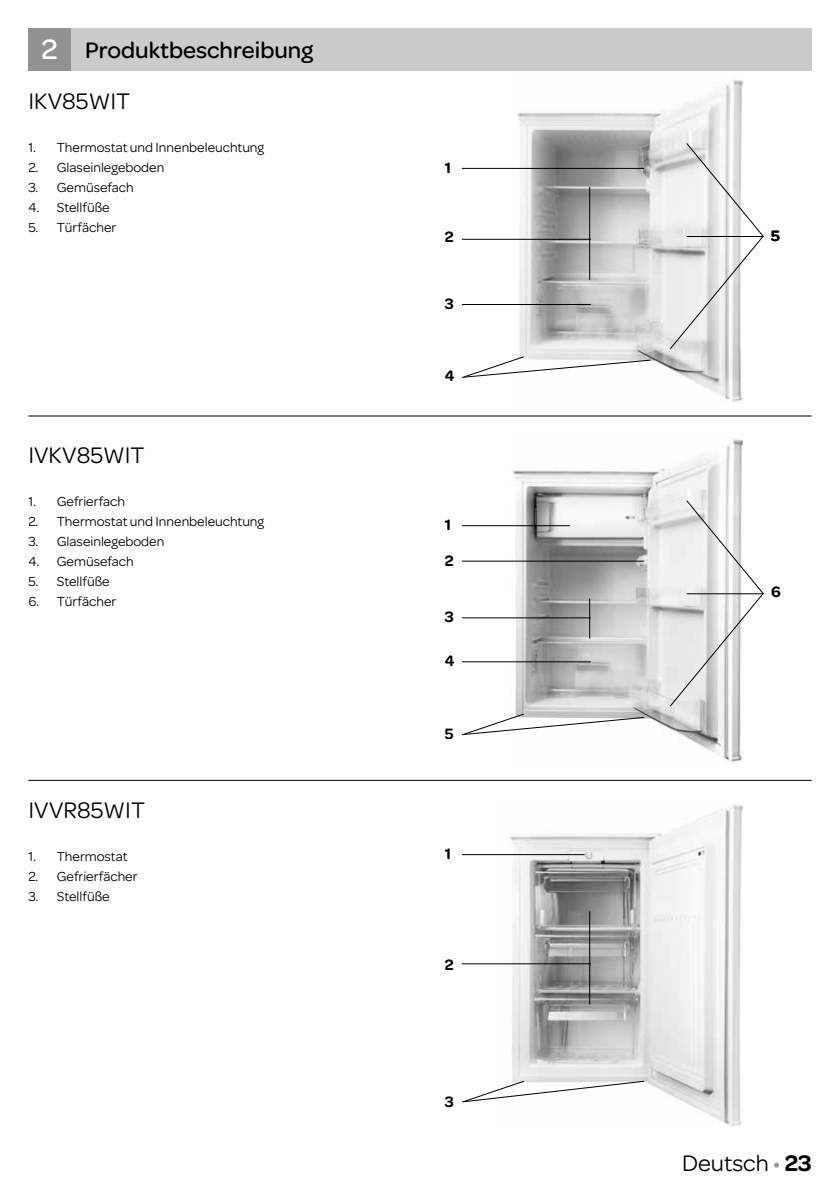
<style>
.page{position:relative;width:840px;height:1191px;background:#fff}
.page>*{position:absolute;margin:0;border:0;box-sizing:border-box;transform-origin:0 0}
.t1{font:24px "Omnes";color:#000}
.t2{font:500 24px "Omnes";color:#000}
.t3{font:600 16px "Omnes";color:#000}
.t4{font:14px "Omnes";color:#000}
.s1{font-size:30px;color:#fff}
.s2{color:#929292}
.s3{font-weight:600}
</style>
<div class="page">
<div style="left:57px;top:28px;width:754px;height:43px;background:#cbcbcb"></div>
<div style="left:28px;top:28px;width:43px;height:43px;background:#929292"></div>
<hr style="left:28px;top:415px;width:783px;height:1px;background:#000">
<hr style="left:28px;top:780px;width:783px;height:1px;background:#000">
<img style="left:515px;top:79px;width:228px;height:323px">
<hr style="left:461px;top:239px;width:129px;height:1px;background:#000">
<hr style="left:589px;top:187px;width:1px;height:93px;background:#000">
<hr style="left:461px;top:304px;width:129px;height:1px;background:#000">
<svg style="left:461px;top:355px;width:190px;height:24px"></svg>
<hr style="left:461px;top:168px;width:182px;height:1px;background:#000">
<svg style="left:668px;top:142px;width:96px;height:208px"></svg>
<img style="left:511px;top:439px;width:232px;height:323px">
<hr style="left:461px;top:617px;width:129px;height:1px;background:#000">
<hr style="left:589px;top:598px;width:1px;height:40px;background:#000">
<hr style="left:461px;top:661px;width:129px;height:1px;background:#000">
<svg style="left:461px;top:712px;width:184px;height:24px"></svg>
<hr style="left:461px;top:525px;width:108px;height:1px;background:#000">
<svg style="left:668px;top:499px;width:96px;height:208px"></svg>
<hr style="left:461px;top:560px;width:182px;height:1px;background:#000">
<img style="left:502px;top:804px;width:241px;height:322px">
<hr style="left:461px;top:963px;width:129px;height:1px;background:#000">
<hr style="left:589px;top:911px;width:1px;height:93px;background:#000">
<hr style="left:461px;top:854px;width:123px;height:1px;background:#000">
<svg style="left:462px;top:1080px;width:183px;height:23px"></svg>
<h1 class="t2" style="left:42px;top:33px;width:273px"><span class="s1">2</span> Produktbeschreibung</h1>
<h1 class="t1" style="left:28px;top:85px;width:103px">IKV85WIT</h1>
<p class="t4" style="left:28px;top:137px;width:237px">1. Thermostat und Innenbeleuchtung</p>
<p class="t4" style="left:28px;top:157px;width:137px">2. Glaseinlegeboden</p>
<p class="t4" style="left:28px;top:177px;width:107px">3. Gemüsefach</p>
<p class="t4" style="left:28px;top:197px;width:83px">4. Stellfüße</p>
<p class="t4" style="left:28px;top:217px;width:89px">5. Türfächer</p>
<h1 class="t1" style="left:28px;top:439px;width:118px">IVKV85WIT</h1>
<p class="t4" style="left:28px;top:492px;width:98px">1. Gefrierfach</p>
<p class="t4" style="left:28px;top:512px;width:237px">2. Thermostat und Innenbeleuchtung</p>
<p class="t4" style="left:28px;top:532px;width:137px">3. Glaseinlegeboden</p>
<p class="t4" style="left:28px;top:552px;width:107px">4. Gemüsefach</p>
<p class="t4" style="left:28px;top:572px;width:83px">5. Stellfüße</p>
<p class="t4" style="left:28px;top:592px;width:89px">6. Türfächer</p>
<h1 class="t1" style="left:28px;top:793px;width:118px">IVVR85WIT</h1>
<p class="t4" style="left:28px;top:846px;width:101px">1. Thermostat</p>
<p class="t4" style="left:28px;top:866px;width:110px">2. Gefrierfächer</p>
<p class="t4" style="left:28px;top:886px;width:83px">3. Stellfüße</p>
<p class="t3" style="left:444px;top:156px;width:8px">1</p>
<p class="t3" style="left:444px;top:226px;width:10px">2</p>
<p class="t3" style="left:444px;top:292px;width:11px">3</p>
<p class="t3" style="left:444px;top:365px;width:11px">4</p>
<p class="t3" style="left:444px;top:513px;width:8px">1</p>
<p class="t3" style="left:444px;top:549px;width:10px">2</p>
<p class="t3" style="left:444px;top:605px;width:11px">3</p>
<p class="t3" style="left:444px;top:649px;width:11px">4</p>
<p class="t3" style="left:444px;top:722px;width:10px">5</p>
<p class="t3" style="left:444px;top:842px;width:8px">1</p>
<p class="t3" style="left:444px;top:953px;width:10px">2</p>
<p class="t3" style="left:444px;top:1090px;width:11px">3</p>
<p class="t3" style="left:770px;top:224px;width:10px">5</p>
<p class="t3" style="left:770px;top:580px;width:11px">6</p>
<h1 class="t1" style="left:681px;top:1146px;width:131px">Deutsch <span class="s2">•</span> <span class="s3">23</span></h1>
</div>
